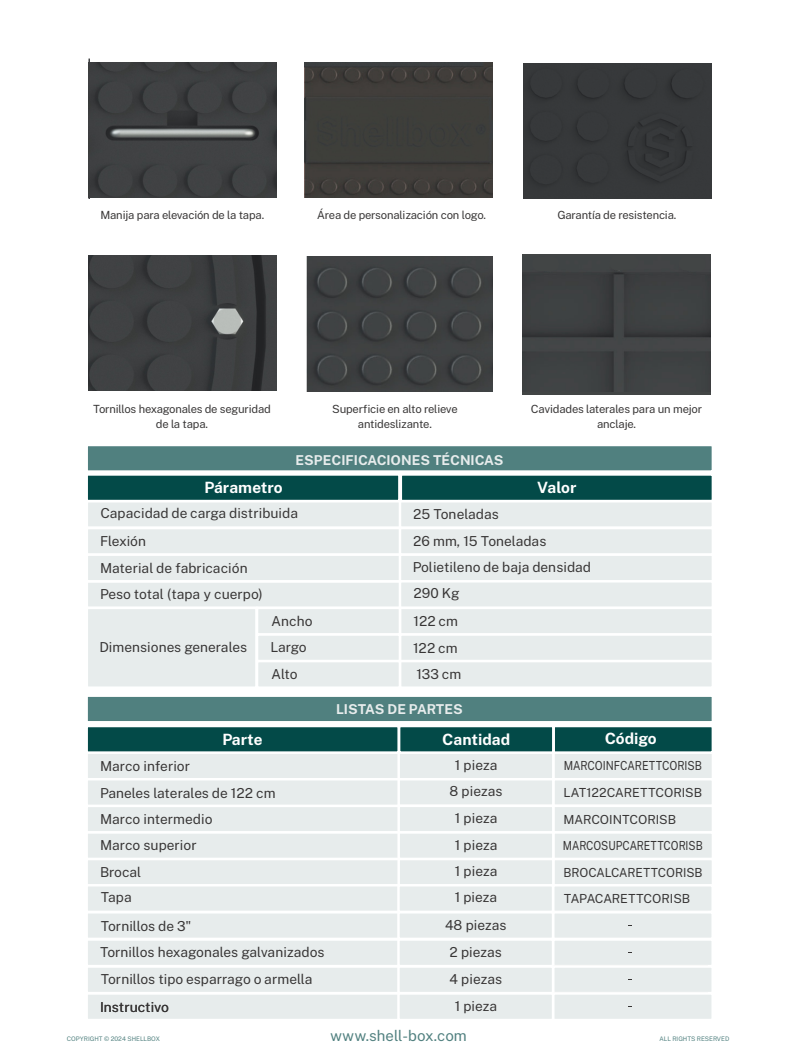
<style>
.page{position:relative;width:798px;height:1063px;background:#fff}
.page>*{position:absolute;margin:0;border:0;box-sizing:border-box;transform-origin:0 0}
.t1{font:700 15.5px "Public Sans";color:#fff}
.t2{font:15px "Public Sans";color:#50807f}
.t3{font:13.75px/26.8px "Public Sans";color:#373535}
.t4{font:700 13.62px "Public Sans";color:#e7ecec}
.t5{font:12.5px/26.6px "Public Sans";color:#373535;scale:.86 1}
.t6{font:12.5px "Public Sans";color:#373535}
.t7{font:12.5px "Public Sans";color:#373535;scale:.84 1}
.t8{font:12.5px "Public Sans";color:#373535;scale:.96 1}
.t9{font:11.25px/14.6px "Public Sans";letter-spacing:-.02em;color:#373535;text-align:center}
.t10{font:6.25px "Public Sans";color:#50807f}
</style>
<div class="page">
<div style="left:85px;top:694px;width:628px;height:30px;background:#50807f;border:3px solid #fff"></div>
<div style="left:85px;top:444px;width:628px;height:29px;background:#50807f;border:3px solid #fff"></div>
<div style="left:85px;top:500px;width:317px;height:29px;background:#e7ecec;border:3px solid #fff"></div>
<div style="left:398px;top:500px;width:315px;height:29px;background:#e7ecec;border:3px solid #fff"></div>
<div style="left:85px;top:473px;width:315px;height:29px;background:#034a48;border:3px solid #fff"></div>
<div style="left:399px;top:473px;width:314px;height:29px;background:#034a48;border:3px solid #fff"></div>
<div style="left:85px;top:580px;width:317px;height:29px;background:#e7ecec;border:3px solid #fff"></div>
<div style="left:85px;top:527px;width:317px;height:29px;background:#e7ecec;border:3px solid #fff"></div>
<div style="left:398px;top:527px;width:315px;height:29px;background:#e7ecec;border:3px solid #fff"></div>
<div style="left:85px;top:553px;width:317px;height:30px;background:#e7ecec;border:3px solid #fff"></div>
<div style="left:398px;top:553px;width:315px;height:30px;background:#e7ecec;border:3px solid #fff"></div>
<div style="left:398px;top:580px;width:315px;height:29px;background:#e7ecec;border:3px solid #fff"></div>
<div style="left:398px;top:607px;width:315px;height:29px;background:#e7ecec;border:3px solid #fff"></div>
<div style="left:398px;top:633px;width:315px;height:29px;background:#e7ecec;border:3px solid #fff"></div>
<div style="left:398px;top:660px;width:315px;height:29px;background:#e7ecec;border:3px solid #fff"></div>
<div style="left:85px;top:607px;width:173px;height:82px;background:#e7ecec;border:3px solid #fff"></div>
<div style="left:256px;top:607px;width:145px;height:29px;background:#e7ecec;border:3px solid #fff"></div>
<div style="left:256px;top:633px;width:145px;height:29px;background:#e7ecec;border:3px solid #fff"></div>
<div style="left:256px;top:660px;width:145px;height:29px;background:#e7ecec;border:3px solid #fff"></div>
<div style="left:522px;top:254px;width:188px;height:140px;background:#424545"></div>
<img style="left:306px;top:256px;width:186px;height:135px">
<div style="left:552px;top:751px;width:162px;height:29px;background:#e7ecec;border:3px solid #fff"></div>
<div style="left:552px;top:778px;width:162px;height:29px;background:#e7ecec;border:3px solid #fff"></div>
<div style="left:552px;top:725px;width:161px;height:29px;background:#034a48;border:3px solid #fff"></div>
<div style="left:552px;top:805px;width:162px;height:29px;background:#e7ecec;border:3px solid #fff"></div>
<div style="left:552px;top:831px;width:162px;height:29px;background:#e7ecec;border:3px solid #fff"></div>
<div style="left:552px;top:858px;width:162px;height:29px;background:#e7ecec;border:3px solid #fff"></div>
<div style="left:551px;top:884px;width:162px;height:29px;background:#e7ecec;border:3px solid #fff"></div>
<div style="left:85px;top:805px;width:315px;height:29px;background:#e7ecec"></div>
<div style="left:85px;top:751px;width:315px;height:29px;background:#e7ecec"></div>
<div style="left:397px;top:751px;width:157px;height:29px;background:#e7ecec;border:3px solid #fff"></div>
<div style="left:85px;top:778px;width:315px;height:29px;background:#e7ecec;border:3px solid #fff"></div>
<div style="left:397px;top:778px;width:157px;height:29px;background:#e7ecec;border:3px solid #fff"></div>
<div style="left:85px;top:725px;width:315px;height:29px;background:#034a48;border:3px solid #fff"></div>
<div style="left:397px;top:725px;width:157px;height:29px;background:#034a48;border:3px solid #fff"></div>
<div style="left:397px;top:805px;width:157px;height:29px;background:#e7ecec;border:3px solid #fff"></div>
<div style="left:85px;top:831px;width:315px;height:29px;background:#e7ecec;border:3px solid #fff"></div>
<div style="left:397px;top:831px;width:157px;height:29px;background:#e7ecec;border:3px solid #fff"></div>
<div style="left:85px;top:858px;width:315px;height:29px;background:#e7ecec;border:3px solid #fff"></div>
<div style="left:397px;top:858px;width:157px;height:29px;background:#e7ecec;border:3px solid #fff"></div>
<div style="left:85px;top:884px;width:315px;height:29px;background:#e7ecec;border:3px solid #fff"></div>
<div style="left:397px;top:884px;width:157px;height:29px;background:#e7ecec;border:3px solid #fff"></div>
<div style="left:551px;top:911px;width:162px;height:29px;background:#e7ecec;border:3px solid #fff"></div>
<div style="left:85px;top:911px;width:315px;height:29px;background:#e7ecec;border:3px solid #fff"></div>
<div style="left:397px;top:911px;width:157px;height:29px;background:#e7ecec;border:3px solid #fff"></div>
<div style="left:304px;top:63px;width:188px;height:135px;background:#3e3e3a"></div>
<div style="left:523px;top:64px;width:187px;height:135px;background:#36383a"></div>
<img style="left:88px;top:63px;width:188px;height:135px">
<img style="left:88px;top:255px;width:188px;height:135px">
<div style="left:551px;top:938px;width:162px;height:29px;background:#e7ecec;border:3px solid #fff"></div>
<div style="left:85px;top:938px;width:315px;height:29px;background:#e7ecec;border:3px solid #fff"></div>
<div style="left:397px;top:938px;width:157px;height:29px;background:#e7ecec;border:3px solid #fff"></div>
<div style="left:551px;top:965px;width:162px;height:29px;background:#e7ecec;border:3px solid #fff"></div>
<div style="left:85px;top:965px;width:315px;height:29px;background:#e7ecec;border:3px solid #fff"></div>
<div style="left:397px;top:965px;width:157px;height:29px;background:#e7ecec;border:3px solid #fff"></div>
<div style="left:551px;top:992px;width:162px;height:29px;background:#e7ecec;border:3px solid #fff"></div>
<div style="left:85px;top:992px;width:315px;height:29px;background:#e7ecec;border:3px solid #fff"></div>
<div style="left:397px;top:992px;width:157px;height:29px;background:#e7ecec;border:3px solid #fff"></div>
<p class="t9" style="left:100px;top:208px;width:165px">Manija para elevación de la tapa.</p>
<p class="t9" style="left:317px;top:208px;width:170px">Área de personalización con logo.</p>
<p class="t9" style="left:557px;top:208px;width:120px">Garantía de resistencia.</p>
<p class="t9" style="left:93px;top:403px;width:179px">Tornillos hexagonales de seguridad de la tapa.</p>
<p class="t9" style="left:332px;top:403px;width:127px">Superficie en alto relieve antideslizante.</p>
<p class="t9" style="left:530px;top:403px;width:173px">Cavidades laterales para un mejor anclaje.</p>
<p class="t4" style="left:295px;top:451px;width:210px">ESPECIFICACIONES TÉCNICAS</p>
<p class="t1" style="left:204px;top:478px;width:80px">Párametro</p>
<p class="t1" style="left:537px;top:478px;width:41px">Valor</p>
<p class="t3" style="left:100px;top:501px;width:199px">Capacidad de carga distribuida</p>
<p class="t3" style="left:413px;top:502px;width:87px">25 Toneladas</p>
<p class="t3" style="left:100px;top:529px;width:48px">Flexión</p>
<p class="t3" style="left:413px;top:528px;width:135px">26 mm, 15 Toneladas</p>
<p class="t3" style="left:100px;top:556px;width:164px;line-height:25.6px">Material de fabricación<br>Peso total (tapa y cuerpo)</p>
<p class="t3" style="left:412px;top:554px;width:180px">Polietileno de baja densidad<br>290 Kg</p>
<p class="t3" style="left:99px;top:634px;width:149px">Dimensiones generales</p>
<p class="t3" style="left:271px;top:609px;width:42px">Ancho</p>
<p class="t3" style="left:413px;top:608px;width:46px">122 cm</p>
<p class="t3" style="left:270px;top:633px;width:38px;line-height:27.9px">Largo<br>Alto</p>
<p class="t3" style="left:413px;top:635px;width:50px">122 cm<br>133 cm</p>
<p class="t4" style="left:336px;top:700px;width:128px">LISTAS DE PARTES</p>
<p class="t1" style="left:222px;top:729px;width:42px">Parte</p>
<p class="t1" style="left:442px;top:729px;width:69px">Cantidad</p>
<p class="t1" style="left:604px;top:728px;width:53px">Código</p>
<p class="t3" style="left:100px;top:753px;width:177px">Marco inferior<br>Paneles laterales de 122 cm</p>
<p class="t3" style="left:449px;top:752px;width:54px;text-align:center">1 pieza<br>8 piezas</p>
<p class="t5" style="left:563px;top:753px;width:162px">MARCOINFCARETTCORISB<br>LAT122CARETTCORISB</p>
<p class="t3" style="left:100px;top:806px;width:114px">Marco intermedio</p>
<p class="t3" style="left:454px;top:805px;width:44px">1 pieza</p>
<p class="t6" style="left:563px;top:811px;width:114px">MARCOINTCORISB</p>
<p class="t3" style="left:100px;top:832px;width:98px">Marco superior</p>
<p class="t3" style="left:454px;top:832px;width:44px">1 pieza</p>
<p class="t7" style="left:562px;top:837px;width:168px">MARCOSUPCARETTCORISB</p>
<p class="t3" style="left:100px;top:860px;width:43px">Brocal</p>
<p class="t3" style="left:454px;top:859px;width:44px">1 pieza</p>
<p class="t8" style="left:563px;top:864px;width:146px">BROCALCARETTCORISB</p>
<p class="t3" style="left:101px;top:884px;width:92px;line-height:28.2px">Tapa<br>Tornillos de 3"</p>
<p class="t3" style="left:100px;top:939px;width:226px;line-height:27.5px">Tornillos hexagonales galvanizados<br>Tornillos tipo esparrago o armella<br>Instructivo</p>
<p class="t3" style="left:454px;top:885px;width:44px">1 pieza</p>
<p class="t3" style="left:445px;top:912px;width:63px">48 piezas</p>
<p class="t3" style="left:449px;top:939px;width:54px;text-align:center">2 piezas<br>4 piezas<br>1 pieza</p>
<p class="t6" style="left:563px;top:891px;width:128px">TAPACARETTCORISB</p>
<p class="t10" style="left:67px;top:1035px;width:94px">COPYRIGHT © 2024 SHELLBOX</p>
<p class="t2" style="left:330px;top:1026px;width:138px">www.shell‑box.com</p>
<p class="t10" style="left:659px;top:1035px;width:71px">ALL RIGHTS RESERVED</p>
</div>
